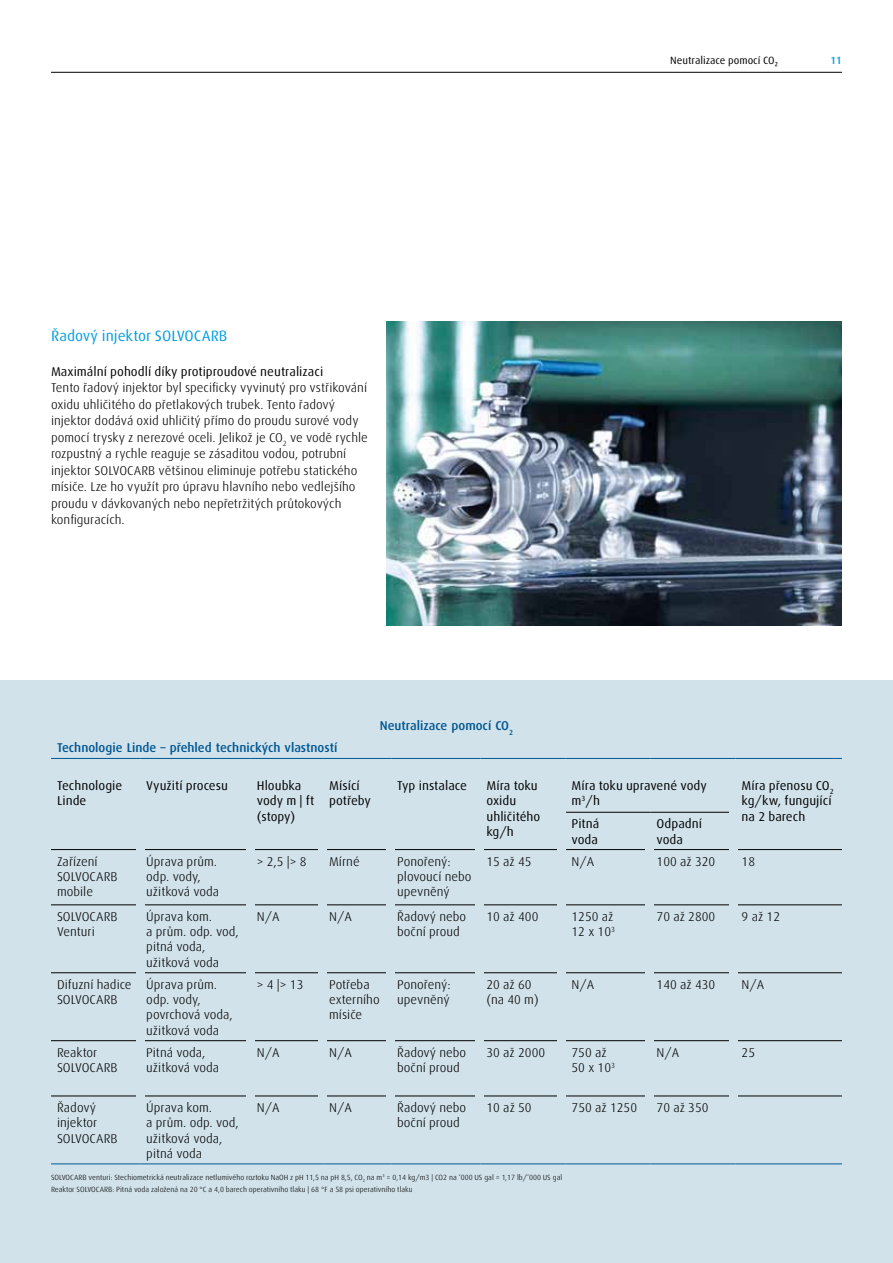
<style>
.page{position:relative;width:893px;height:1263px;background:#fff}
.page>*{position:absolute;margin:0;border:0;box-sizing:border-box;transform-origin:0 0}
.t1{font:15px "Linde Dax Global";color:#009ee0}
.t2{font:300 12.75px/15.3px "Linde Dax Global";color:#000}
.t3{font:12.75px/15.3px "Linde Dax Global";color:#000}
.t4{font:500 12.75px "Linde Dax Global";color:#005791}
.t5{font:10.5px "Linde Dax Global";color:#000}
.t6{font:500 10.5px "Linde Dax Global";color:#009ee0}
.t7{font:300 7.5px/12px "Linde Dax Global";color:#000}
</style>
<div class="page">
<hr style="left:51px;top:72px;width:791px;height:1px;background:#000">
<img style="left:387px;top:321px;width:455px;height:304px">
<div style="left:0;top:680px;width:893px;height:583px;background:#d1e2eb"></div>
<hr style="left:51px;top:758px;width:89px;height:1px;background:#005791">
<hr style="left:140px;top:758px;width:111px;height:1px;background:#005791">
<hr style="left:251px;top:758px;width:72px;height:1px;background:#005791">
<hr style="left:323px;top:758px;width:68px;height:1px;background:#005791">
<hr style="left:391px;top:758px;width:89px;height:1px;background:#005791">
<hr style="left:480px;top:758px;width:86px;height:1px;background:#005791">
<hr style="left:566px;top:758px;width:85px;height:1px;background:#005791">
<hr style="left:651px;top:758px;width:85px;height:1px;background:#005791">
<hr style="left:736px;top:758px;width:106px;height:1px;background:#005791">
<hr style="left:51px;top:1163px;width:89px;height:1px;background:#005791">
<hr style="left:140px;top:1163px;width:111px;height:1px;background:#005791">
<hr style="left:251px;top:1163px;width:72px;height:1px;background:#005791">
<hr style="left:323px;top:1163px;width:68px;height:1px;background:#005791">
<hr style="left:391px;top:1163px;width:89px;height:1px;background:#005791">
<hr style="left:480px;top:1163px;width:86px;height:1px;background:#005791">
<hr style="left:566px;top:1163px;width:85px;height:1px;background:#005791">
<hr style="left:651px;top:1163px;width:85px;height:1px;background:#005791">
<hr style="left:736px;top:1163px;width:106px;height:1px;background:#005791">
<hr style="left:566px;top:812px;width:85px;height:1px;background:#000">
<hr style="left:651px;top:812px;width:85px;height:1px;background:#000">
<hr style="left:51px;top:849px;width:89px;height:1px;background:#000">
<hr style="left:140px;top:849px;width:111px;height:1px;background:#000">
<hr style="left:251px;top:849px;width:72px;height:1px;background:#000">
<hr style="left:323px;top:849px;width:68px;height:1px;background:#000">
<hr style="left:391px;top:849px;width:89px;height:1px;background:#000">
<hr style="left:480px;top:849px;width:86px;height:1px;background:#000">
<hr style="left:566px;top:849px;width:85px;height:1px;background:#000">
<hr style="left:651px;top:849px;width:85px;height:1px;background:#000">
<hr style="left:736px;top:849px;width:106px;height:1px;background:#000">
<hr style="left:51px;top:904px;width:89px;height:1px;background:#000">
<hr style="left:140px;top:904px;width:111px;height:1px;background:#000">
<hr style="left:251px;top:904px;width:72px;height:1px;background:#000">
<hr style="left:323px;top:904px;width:68px;height:1px;background:#000">
<hr style="left:391px;top:904px;width:89px;height:1px;background:#000">
<hr style="left:480px;top:904px;width:86px;height:1px;background:#000">
<hr style="left:566px;top:904px;width:85px;height:1px;background:#000">
<hr style="left:651px;top:904px;width:85px;height:1px;background:#000">
<hr style="left:736px;top:904px;width:106px;height:1px;background:#000">
<hr style="left:51px;top:972px;width:89px;height:1px;background:#000">
<hr style="left:140px;top:972px;width:111px;height:1px;background:#000">
<hr style="left:251px;top:972px;width:72px;height:1px;background:#000">
<hr style="left:323px;top:972px;width:68px;height:1px;background:#000">
<hr style="left:391px;top:972px;width:89px;height:1px;background:#000">
<hr style="left:480px;top:972px;width:86px;height:1px;background:#000">
<hr style="left:566px;top:972px;width:85px;height:1px;background:#000">
<hr style="left:651px;top:972px;width:85px;height:1px;background:#000">
<hr style="left:736px;top:972px;width:106px;height:1px;background:#000">
<hr style="left:51px;top:1040px;width:89px;height:1px;background:#000">
<hr style="left:140px;top:1040px;width:111px;height:1px;background:#000">
<hr style="left:251px;top:1040px;width:72px;height:1px;background:#000">
<hr style="left:323px;top:1040px;width:68px;height:1px;background:#000">
<hr style="left:391px;top:1040px;width:89px;height:1px;background:#000">
<hr style="left:480px;top:1040px;width:86px;height:1px;background:#000">
<hr style="left:566px;top:1040px;width:85px;height:1px;background:#000">
<hr style="left:651px;top:1040px;width:85px;height:1px;background:#000">
<hr style="left:736px;top:1040px;width:106px;height:1px;background:#000">
<hr style="left:51px;top:1096px;width:89px;height:1px;background:#000">
<hr style="left:140px;top:1096px;width:111px;height:1px;background:#000">
<hr style="left:251px;top:1096px;width:72px;height:1px;background:#000">
<hr style="left:323px;top:1096px;width:68px;height:1px;background:#000">
<hr style="left:391px;top:1096px;width:89px;height:1px;background:#000">
<hr style="left:480px;top:1096px;width:86px;height:1px;background:#000">
<hr style="left:566px;top:1096px;width:85px;height:1px;background:#000">
<hr style="left:651px;top:1096px;width:85px;height:1px;background:#000">
<hr style="left:736px;top:1096px;width:106px;height:1px;background:#000">
<div style="left:136px;top:769px;width:9px;height:377px;background:#d1e2eb"></div>
<div style="left:246px;top:772px;width:8px;height:382px;background:#d1e2eb"></div>
<div style="left:318px;top:775px;width:8px;height:372px;background:#d1e2eb"></div>
<div style="left:386px;top:775px;width:8px;height:372px;background:#d1e2eb"></div>
<div style="left:475px;top:776px;width:8px;height:372px;background:#d1e2eb"></div>
<div style="left:557px;top:778px;width:9px;height:373px;background:#d1e2eb"></div>
<div style="left:645px;top:821px;width:9px;height:331px;background:#d1e2eb"></div>
<div style="left:730px;top:796px;width:8px;height:357px;background:#d1e2eb"></div>
<p class="t1" style="left:51px;top:327px;width:178px">Řadový injektor SOLVOCARB</p>
<p class="t3" style="left:51px;top:364px;width:274px">Maximální pohodlí díky protiproudové neutralizaci</p>
<p class="t2" style="left:51px;top:380px;width:318px;line-height:16.5px">Tento řadový injektor byl specificky vyvinutý pro vstřikování oxidu uhličitého do přetlakových trubek. Tento řadový injektor dodává oxid uhličitý přímo do proudu surové vody pomocí trysky z nerezové oceli. Jelikož je CO<sub>2</sub> ve vodě rychle rozpustný a rychle reaguje se zásaditou vodou, potrubní injektor SOLVOCARB většinou eliminuje potřebu statického mísiče. Lze ho využít pro úpravu hlavního nebo vedlejšího proudu v dávkovaných nebo nepřetržitých průtokových konfiguracích.</p>
<p class="t4" style="left:380px;top:718px;width:135px">Neutralizace pomocí CO<sub>2</sub></p>
<p class="t5" style="left:670px;top:54px;width:110px">Neutralizace pomocí CO₂</p>
<p class="t6" style="left:830px;top:54px;width:13px">11</p>
<p class="t4" style="left:57px;top:740px;width:282px">Technologie Linde – přehled technických vlastností</p>
<p class="t3" style="left:57px;top:778px;width:67px">Technologie<br>Linde</p>
<p class="t3" style="left:146px;top:778px;width:83px">Využití procesu</p>
<p class="t3" style="left:257px;top:778px;width:59px">Hloubka vody m | ft (stopy)</p>
<p class="t3" style="left:329px;top:778px;width:43px">Mísící potřeby</p>
<p class="t3" style="left:397px;top:778px;width:71px">Typ instalace</p>
<p class="t3" style="left:486px;top:778px;width:55px">Míra toku oxidu uhličitého kg/h</p>
<p class="t3" style="left:572px;top:778px;width:137px">Míra toku upravené vody m<sup>3</sup>/h</p>
<p class="t3" style="left:742px;top:778px;width:94px">Míra přenosu CO<sub>2 </sub>kg/kw, fungující na 2 barech</p>
<p class="t3" style="left:572px;top:816px;width:29px">Pitná voda</p>
<p class="t3" style="left:657px;top:816px;width:47px">Odpadní voda</p>
<p class="t2" style="left:57px;top:853px;width:62px">Zařízení<br>SOLVOCARB mobile</p>
<p class="t2" style="left:146px;top:853px;width:74px">Úprava prům. odp. vody, užitková voda</p>
<p class="t2" style="left:257px;top:853px;width:51px">&gt; 2,5 |&gt; 8</p>
<p class="t2" style="left:329px;top:853px;width:32px">Mírné</p>
<p class="t2" style="left:397px;top:853px;width:76px">Ponořený: plovoucí nebo upevněný</p>
<p class="t2" style="left:486px;top:853px;width:47px">15 až 45</p>
<p class="t2" style="left:572px;top:853px;width:24px">N/A</p>
<p class="t2" style="left:657px;top:853px;width:60px">100 až 320</p>
<p class="t2" style="left:742px;top:853px;width:15px">18</p>
<p class="t2" style="left:57px;top:909px;width:62px">SOLVOCARB<br>Venturi</p>
<p class="t2" style="left:146px;top:909px;width:94px">Úprava kom.<br>a prům. odp. vod, pitná voda, užitková voda</p>
<p class="t2" style="left:257px;top:909px;width:24px">N/A</p>
<p class="t2" style="left:329px;top:909px;width:24px">N/A</p>
<p class="t2" style="left:397px;top:909px;width:70px">Řadový nebo boční proud</p>
<p class="t2" style="left:486px;top:909px;width:54px">10 až 400</p>
<p class="t2" style="left:572px;top:909px;width:45px">1250 až<br>12 x 10<sup>3</sup></p>
<p class="t2" style="left:657px;top:909px;width:60px">70 až 2800</p>
<p class="t2" style="left:742px;top:909px;width:40px">9 až 12</p>
<p class="t2" style="left:57px;top:977px;width:76px">Difuzní hadice<br>SOLVOCARB</p>
<p class="t2" style="left:146px;top:977px;width:88px">Úprava prům. odp. vody, povrchová voda, užitková voda</p>
<p class="t2" style="left:257px;top:977px;width:48px">&gt; 4 |&gt; 13</p>
<p class="t2" style="left:329px;top:977px;width:52px">Potřeba externího mísiče</p>
<p class="t2" style="left:397px;top:977px;width:55px">Ponořený: upevněný</p>
<p class="t2" style="left:486px;top:977px;width:54px">20 až 60 (na 40 m)</p>
<p class="t2" style="left:572px;top:977px;width:24px">N/A</p>
<p class="t2" style="left:657px;top:977px;width:60px">140 až 430</p>
<p class="t2" style="left:742px;top:977px;width:24px">N/A</p>
<p class="t2" style="left:57px;top:1045px;width:62px">Reaktor<br>SOLVOCARB</p>
<p class="t2" style="left:146px;top:1045px;width:74px">Pitná voda, užitková voda</p>
<p class="t2" style="left:257px;top:1045px;width:24px">N/A</p>
<p class="t2" style="left:329px;top:1045px;width:24px">N/A</p>
<p class="t2" style="left:397px;top:1045px;width:70px">Řadový nebo boční proud</p>
<p class="t2" style="left:486px;top:1045px;width:60px">30 až 2000</p>
<p class="t2" style="left:572px;top:1045px;width:45px">750 až<br>50 x 10<sup>3</sup></p>
<p class="t2" style="left:657px;top:1045px;width:24px">N/A</p>
<p class="t2" style="left:742px;top:1045px;width:15px">25</p>
<p class="t2" style="left:57px;top:1100px;width:62px">Řadový injektor<br>SOLVOCARB</p>
<p class="t2" style="left:146px;top:1100px;width:94px">Úprava kom.<br>a prům. odp. vod, užitková voda, pitná voda</p>
<p class="t2" style="left:257px;top:1100px;width:24px">N/A</p>
<p class="t2" style="left:329px;top:1100px;width:24px">N/A</p>
<p class="t2" style="left:397px;top:1100px;width:70px">Řadový nebo boční proud</p>
<p class="t2" style="left:486px;top:1100px;width:47px">10 až 50</p>
<p class="t2" style="left:572px;top:1100px;width:67px">750 až 1250</p>
<p class="t2" style="left:657px;top:1100px;width:54px">70 až 350</p>
<p class="t7" style="left:51px;top:1171px;width:513px">SOLVOCARB venturi: Stechiometrická neutralizace netlumivého roztoku NaOH z pH 11,5 na pH 8,5, CO<sub>2</sub> na m<sup>3</sup> = 0,14 kg/m3 | CO2 na ‘000 US gal = 1,17 lb/‘000 US gal<br>Reaktor SOLVOCARB: Pitná voda založená na 20 °C a 4,0 barech operativního tlaku | 68 °F a 58 psi operativního tlaku</p>
</div>
